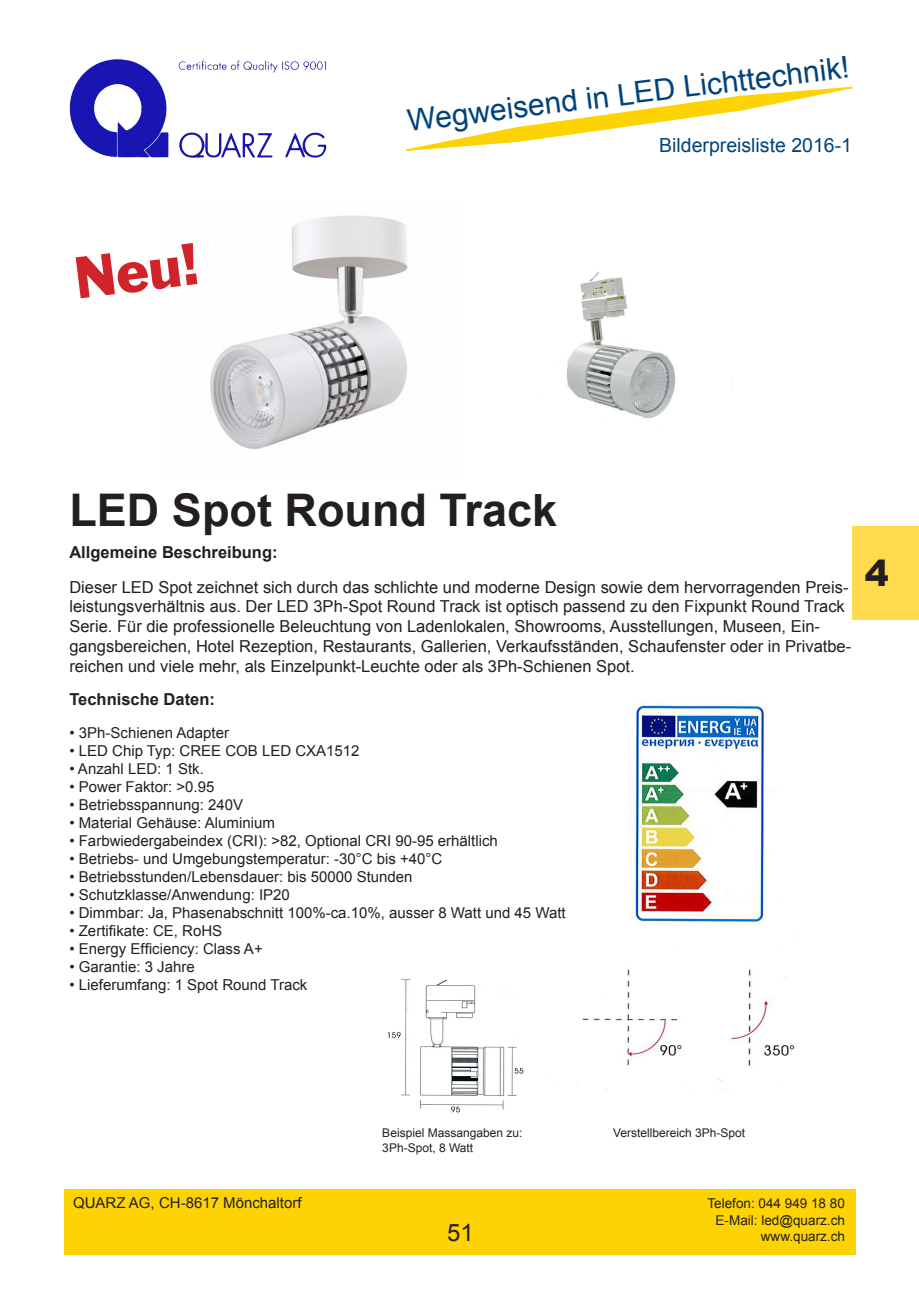
<style>
.page{position:relative;width:919px;height:1289px;background:#fff}
.page>*{position:absolute;margin:0;border:0;box-sizing:border-box;transform-origin:0 0}
.t1{font:54px "Franklin Gothic";color:#d1232a}
.t2{font:700 45px "Arial";color:#231f20}
.t3{font:900 36px "Arial";color:#231f20}
.t4{font:30px "Arial";color:#00437b}
.t5{font:24px "Arial";color:#231f20}
.t6{font:19.5px "Arial";color:#00437b}
.t7{font:16.5px/19.8px "Arial";color:#231f20}
.t8{font:700 16.5px "Arial";color:#231f20}
.t9{font:15px "Arial";color:#231f20}
.t10{font:13.5px/16.5px "Arial";color:#231f20;text-align:right}
.t11{font:12px "Arial";color:#231f20}
</style>
<div class="page">
<div style="left:64px;top:1189px;width:791px;height:65px;background:#fed304"></div>
<img style="left:69px;top:59px;width:258px;height:99px">
<svg style="left:406px;top:86px;width:447px;height:65px"></svg>
<img style="left:559px;top:272px;width:174px;height:146px">
<img style="left:631px;top:703px;width:137px;height:223px">
<img style="left:582px;top:969px;width:213px;height:120px">
<img style="left:387px;top:979px;width:137px;height:134px">
<img style="left:210px;top:215px;width:198px;height:234px">
<div style="left:852px;top:526px;width:66px;height:94px;background:#ffda4d"></div>
<p class="t1" style="left:71px;top:243px;width:126px;rotate:-7deg">Neu!</p>
<h3 class="t4" style="left:405px;top:101px;width:446px;rotate:-7deg">Wegweisend in LED Lichttechnik!</h3>
<h3 class="t6" style="left:659px;top:132px;width:194px">Bilderpreisliste 2016-1</h3>
<p class="t2" style="left:69px;top:480px;width:489px">LED Spot Round Track</p>
<p class="t8" style="left:69px;top:541px;width:210px">Allgemeine Beschreibung:</p>
<p class="t7" style="left:69px;top:577px;width:783px">Dieser LED Spot zeichnet sich durch das schlichte und moderne Design sowie dem hervorragenden Preis&shy;leistungsverhältnis aus. Der LED 3Ph-Spot Round Track ist optisch passend zu den Fixpunkt Round Track Serie. Für die professionelle Beleuchtung von Ladenlokalen, Showrooms, Ausstellungen, Museen, Ein&shy;gangsbereichen, Hotel Rezeption, Restaurants, Gallerien, Verkaufsständen, Schaufenster oder in Privatbe&shy;reichen und viele mehr, als Einzelpunkt-Leuchte oder als 3Ph-Schienen Spot.</p>
<p class="t8" style="left:69px;top:688px;width:147px">Technische Daten:</p>
<p class="t9" style="left:69px;top:722px;width:161px">• 3Ph-Schienen Adapter</p>
<p class="t9" style="left:69px;top:740px;width:292px">• LED Chip Typ: CREE COB LED CXA1512</p>
<p class="t9" style="left:69px;top:758px;width:136px">• Anzahl LED: 1 Stk.</p>
<p class="t9" style="left:69px;top:776px;width:146px">• Power Faktor: &gt;0.95</p>
<p class="t9" style="left:69px;top:794px;width:175px">• Betriebsspannung: 240V</p>
<p class="t9" style="left:69px;top:812px;width:207px">• Material Gehäuse: Aluminium</p>
<p class="t9" style="left:69px;top:830px;width:430px">• Farbwiedergabeindex (CRI): &gt;82, Optional CRI 90-95 erhältlich</p>
<p class="t9" style="left:69px;top:848px;width:374px">• Betriebs- und Umgebungstemperatur: -30°C bis +40°C</p>
<p class="t9" style="left:69px;top:866px;width:344px">• Betriebsstunden/Lebensdauer: bis 50000 Stunden</p>
<p class="t9" style="left:69px;top:884px;width:222px">• Schutzklasse/Anwendung: IP20</p>
<p class="t9" style="left:69px;top:902px;width:498px">• Dimmbar: Ja, Phasenabschnitt 100%-ca.10%, ausser 8 Watt und 45 Watt</p>
<p class="t9" style="left:69px;top:920px;width:154px">• Zertifikate: CE, RoHS</p>
<p class="t9" style="left:69px;top:938px;width:195px">• Energy Efficiency: Class A+</p>
<p class="t9" style="left:69px;top:956px;width:127px">• Garantie: 3 Jahre</p>
<p class="t9" style="left:69px;top:974px;width:239px">• Lieferumfang: 1 Spot Round Track</p>
<p class="t3" style="left:864px;top:547px;width:26px">4</p>
<p class="t11" style="left:382px;top:1125px;width:142px">Beispiel Massangaben zu:</p>
<p class="t11" style="left:382px;top:1139px;width:92px">3Ph-Spot, 8 Watt</p>
<p class="t11" style="left:613px;top:1125px;width:134px">Verstellbereich 3Ph-Spot</p>
<p class="t9" style="left:73px;top:1193px;width:230px">QUARZ AG, CH-8617 Mönchaltorf</p>
<p class="t10" style="left:707px;top:1195px;width:139px">Telefon: 044 949 18 80<br>E-Mail: led@quarz.ch</p>
<h3 class="t5" style="left:447px;top:1217px;width:28px">51</h3>
<p class="t10" style="left:760px;top:1228px;width:86px">www.quarz.ch</p>
</div>
